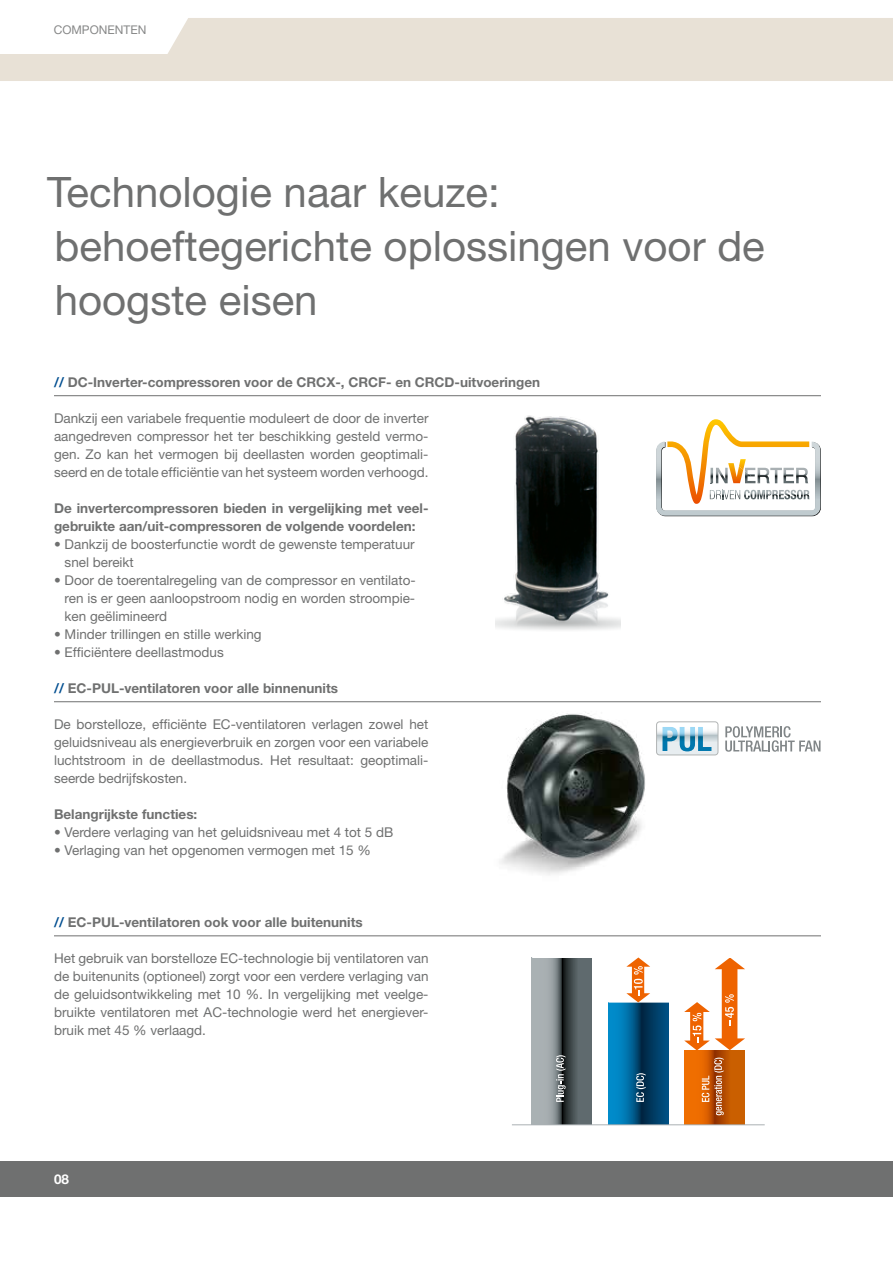
<style>
.page{position:relative;width:893px;height:1263px;background:#fff}
.page>*{position:absolute;margin:0;border:0;box-sizing:border-box;transform-origin:0 0}
.t1{font:42px/54px "Helvetica Neue LT Pro";color:#6f7070}
.t2{font:13.5px/18px "Helvetica Neue LT Pro";color:#6f7070;text-align:justify}
.t3{font:700 13.5px/18px "Helvetica Neue LT Pro";color:#6f7070}
.t4{font:700 13.5px "Helvetica Neue LT Pro";color:#fff}
.t5{font:12px "Helvetica Neue LT Pro";color:#878888}
.s1{color:#004e90}
</style>
<div class="page">
<img style="left:500px;top:713px;width:164px;height:162px">
<img style="left:495px;top:415px;width:126px;height:213px">
<img style="left:496px;top:601px;width:124px;height:29px">
<div style="left:656px;top:721px;width:62px;height:34px;border:1px solid #b1b4b4;border-radius:3px"></div>
<svg style="left:657px;top:722px;width:61px;height:33px"></svg>
<svg style="left:725px;top:726px;width:95px;height:26px"></svg>
<svg style="left:532px;top:958px;width:60px;height:166px;background:#71797c"></svg>
<svg style="left:608px;top:1003px;width:60px;height:121px;background:#005a8a"></svg>
<svg style="left:684px;top:1050px;width:60px;height:74px;background:#d56100"></svg>
<hr style="left:512px;top:1124px;width:253px;height:1px;background:#aab0b3">
<svg style="left:556px;top:1055px;width:10px;height:47px"></svg>
<svg style="left:636px;top:1073px;width:10px;height:29px"></svg>
<svg style="left:702px;top:1057px;width:22px;height:58px"></svg>
<svg style="left:684px;top:958px;width:61px;height:92px"></svg>
<svg style="left:626px;top:957px;width:24px;height:45px"></svg>
<div style="left:0;top:18px;width:893px;height:63px;background:#e8e1d6"></div>
<svg style="left:0;top:18px;width:189px;height:36px"></svg>
<svg style="left:656px;top:419px;width:165px;height:97px"></svg>
<hr style="left:54px;top:395px;width:767px;height:1px;background:#6f7070">
<hr style="left:54px;top:701px;width:767px;height:1px;background:#6f7070">
<hr style="left:54px;top:935px;width:767px;height:1px;background:#6f7070">
<div style="left:0;top:1161px;width:893px;height:36px;background:#6f7070"></div>
<p class="t5" style="left:54px;top:23px;width:94px">COMPONENTEN</p>
<h1 class="t1" style="left:47px;top:164px;width:719px">Technologie naar keuze: behoeftegerichte oplossingen voor de hoogste eisen</h1>
<p class="t3" style="left:54px;top:373px;width:488px"><span class="s1">//</span> DC-Inverter-compressoren voor de CRCX-, CRCF- en CRCD-uitvoeringen</p>
<p class="t2" style="left:54px;top:409px;width:376px">Dankzij een variabele frequentie moduleert de door de inverter aangedreven compressor het ter beschikking gesteld vermo&shy;gen. Zo kan het vermogen bij deellasten worden geoptimali&shy;seerd en de totale efficiëntie van het systeem worden verhoogd.</p>
<p class="t3" style="left:54px;top:499px;width:376px">De invertercompressoren bieden in vergelijking met veel&shy;gebruikte aan/uit-compressoren de volgende voordelen:</p>
<p class="t2" style="left:65px;top:535px;width:352px;text-indent:-11px">• Dankzij de boosterfunctie wordt de gewenste temperatuur snel bereikt</p>
<p class="t2" style="left:65px;top:571px;width:353px;text-indent:-11px">• Door de toerentalregeling van de compressor en ventilato&shy;ren is er geen aanloopstroom nodig en worden stroompie&shy;ken geëlimineerd</p>
<p class="t2" style="left:54px;top:625px;width:209px">• Minder trillingen en stille werking</p>
<p class="t2" style="left:54px;top:643px;width:171px">• Efficiëntere deellastmodus</p>
<p class="t3" style="left:54px;top:679px;width:286px"><span class="s1">//</span> EC-PUL-ventilatoren voor alle binnenunits</p>
<p class="t2" style="left:54px;top:715px;width:376px">De borstelloze, efficiënte EC-ventilatoren verlagen zowel het geluidsniveau als energieverbruik en zorgen voor een variabele luchtstroom in de deellastmodus. Het resultaat: geoptimali&shy;seerde bedrijfskosten.</p>
<p class="t3" style="left:54px;top:805px;width:145px">Belangrijkste functies:</p>
<p class="t2" style="left:54px;top:823px;width:341px">• Verdere verlaging van het geluidsniveau met 4 tot 5 dB</p>
<p class="t2" style="left:54px;top:841px;width:318px">• Verlaging van het opgenomen vermogen met 15 %</p>
<p class="t3" style="left:54px;top:913px;width:310px"><span class="s1">//</span> EC-PUL-ventilatoren ook voor alle buitenunits</p>
<p class="t2" style="left:54px;top:949px;width:376px">Het gebruik van borstelloze EC-technologie bij ventilatoren van de buitenunits (optioneel) zorgt voor een verdere verlaging van de geluidsontwikkeling met 10 %. In vergelijking met veelge&shy;bruikte ventilatoren met AC-technologie werd het energiever&shy;bruik met 45 % verlaagd.</p>
<p class="t4" style="left:54px;top:1170px;width:17px">08</p>
</div>
